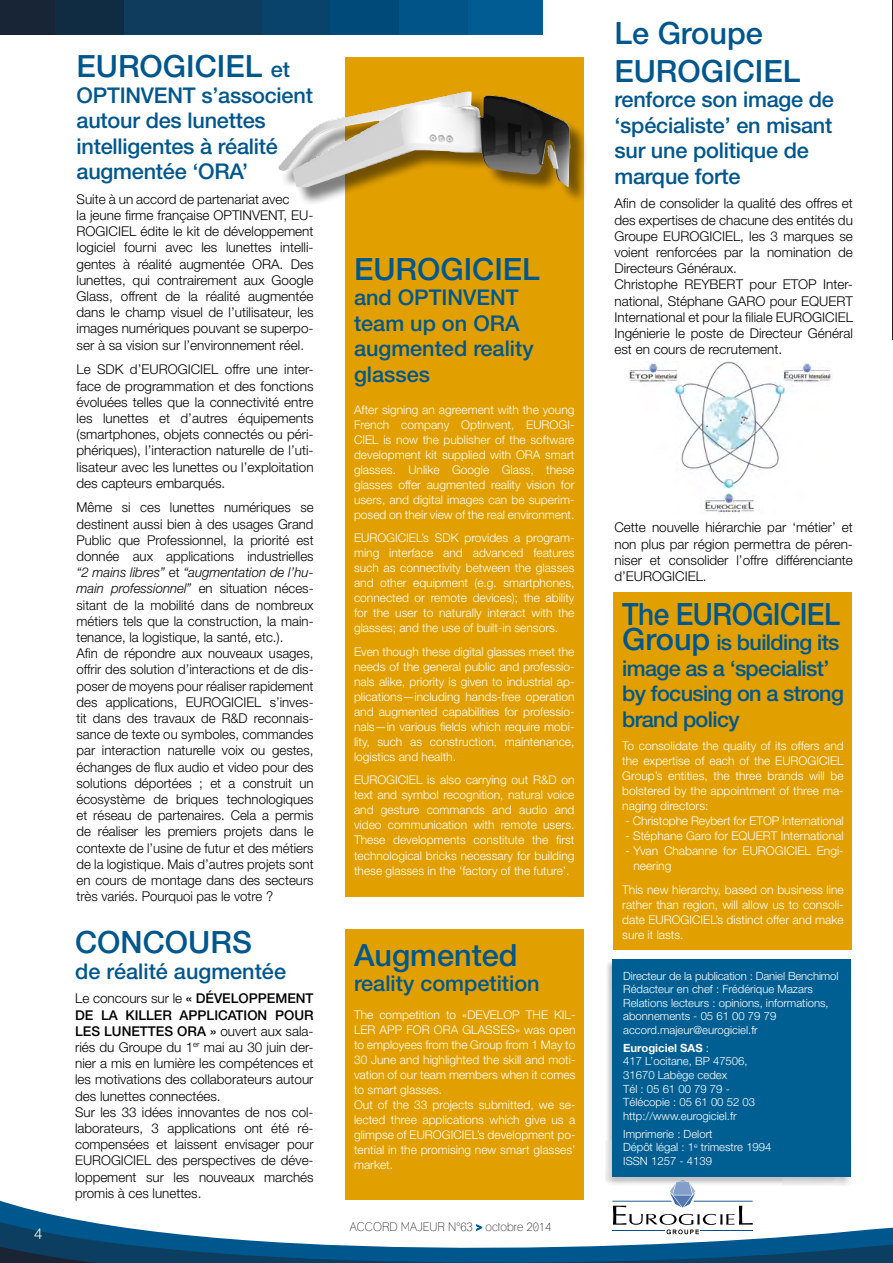
<style>
.page{position:relative;width:893px;height:1263px;background:#fff}
.page>*{position:absolute;margin:0;border:0;box-sizing:border-box;transform-origin:0 0}
.t1{font:500 30.75px/37.5px "Helvetica Neue";color:#00578d}
.t2{font:500 30.75px "Helvetica Neue";letter-spacing:-.02em;color:#00578d;scale:.91 1}
.t3{font:500 21.75px/25.5px "Helvetica Neue";letter-spacing:-.01em;color:#00578d}
.t4{font:500 21.75px/25.5px "Helvetica Neue";letter-spacing:-.03em;color:#00578d}
.t5{font:300 15px "Helvetica Neue";color:#fff}
.t6{font:300 13.5px/16.2px "Helvetica Neue";color:#000}
.t7{font:300 12px/15px "Helvetica Neue";color:#fff;text-align:justify}
.t8{font:condensed 12px "Lane";color:#000}
.t9{font:300 11.4px/13.6px "Helvetica Neue";color:#fff}
.s1{font-size:21.75px}
.s2{font-style:italic}
.s3{font-weight:500}
.s4{color:#005f92}
.s5{font-size:30.75px}
.s6{font-weight:700}
</style>
<div class="page">
<div style="left:345px;top:57px;width:239px;height:840px;background:#e2a000"></div>
<div style="left:614px;top:592px;width:238px;height:357px;background:#e2a000"></div>
<svg style="left:892px;top:67px;width:1px;height:228px"></svg>
<div style="left:605px;top:960px;width:247px;height:226px;background:#aeaeae;opacity:.75"></div>
<div style="left:612px;top:959px;width:239px;height:217px;background:#005f92"></div>
<div style="left:0;top:0;width:56px;height:34px;background:#172536"></div>
<div style="left:55px;top:0;width:69px;height:34px;background:#102c43"></div>
<div style="left:124px;top:0;width:69px;height:34px;background:#0f3b5c"></div>
<div style="left:193px;top:0;width:69px;height:34px;background:#0f3b5c"></div>
<div style="left:262px;top:0;width:69px;height:34px;background:#09426b"></div>
<div style="left:330px;top:0;width:69px;height:34px;background:#004a79"></div>
<div style="left:399px;top:0;width:69px;height:34px;background:#005488"></div>
<div style="left:468px;top:0;width:74px;height:34px;background:#005c93"></div>
<div style="left:345px;top:929px;width:239px;height:271px;background:#e2a000"></div>
<div style="left:281px;top:94px;width:308px;height:112px;background:#000;opacity:.5"></div>
<img style="left:278px;top:91px;width:190px;height:80px">
<img style="left:629px;top:361px;width:202px;height:154px">
<svg style="left:0;top:1180px;width:893px;height:83px"></svg>
<p class="t5" style="left:34px;top:1224px;width:10px">4</p>
<h1 class="t1" style="left:77px;top:47px;width:215px">EUROGICIEL <span class="s1">et</span></h1>
<h2 class="t3" style="left:77px;top:82px;width:238px">OPTINVENT s’associent autour des lunettes intelligentes à réalité augmentée ‘ORA’</h2>
<p class="t6" style="left:77px;top:191px;width:239px">Suite à un accord de partenariat avec<br>la jeune firme française OPTINVENT, EU-ROGICIEL édite le kit de développement logiciel fourni avec les lunettes intelli&shy;gentes à réalité augmentée ORA. Des lunettes, qui contrairement aux Google Glass, offrent de la réalité augmentée dans le champ visuel de l’utilisateur, les images numériques pouvant se superpo&shy;ser à sa vision sur l’environnement réel.</p>
<p class="t6" style="left:77px;top:361px;width:239px;text-align:justify">Le SDK d’EUROGICIEL offre une inter&shy;face de programmation et des fonctions évoluées telles que la connectivité entre les lunettes et d’autres équipements (smartphones, objets connectés ou péri&shy;phériques), l’interaction naturelle de l’uti&shy;lisateur avec les lunettes ou l’exploitation des capteurs embarqués.</p>
<p class="t6" style="left:77px;top:499px;width:239px">Même si ces lunettes numériques se destinent aussi bien à des usages Grand Public que Professionnel, la priorité est donnée aux applications industrielles <span class="s2">“2 mains libres”</span> et <span class="s2">“augmentation de l’hu&shy;main professionnel”</span> en situation néces&shy;sitant de la mobilité dans de nombreux métiers tels que la construction, la main&shy;tenance, la logistique, la santé, etc.).<br>Afin de répondre aux nouveaux usages, offrir des solution d’interactions et de dis&shy;poser de moyens pour réaliser rapidement des applications, EUROGICIEL s’inves&shy;tit dans des travaux de R&amp;D reconnais&shy;sance de texte ou symboles, commandes par interaction naturelle voix ou gestes, échanges de flux audio et video pour des solutions déportées ; et a construit un écosystème de briques technologiques et réseau de partenaires. Cela a permis de réaliser les premiers projets dans le contexte de l’usine de futur et des métiers de la logistique. Mais d’autres projets sont en cours de montage dans des secteurs très variés. Pourquoi pas le votre ?</p>
<h1 class="t1" style="left:75px;top:923px;width:178px">CONCOURS</h1>
<h2 class="t3" style="left:75px;top:958px;width:212px">de réalité augmentée</h2>
<p class="t6" style="left:75px;top:990px;width:240px">Le concours sur le <span class="s3">« DÉVELOPPEMENT DE LA KILLER APPLICATION POUR LES LUNETTES ORA »</span> ouvert aux sala&shy;riés du Groupe du 1<sup>er</sup> mai au 30 juin der&shy;nier a mis en lumière les compétences et les motivations des collaborateurs autour des lunettes connectées.<br>Sur les 33 idées innovantes de nos col&shy;laborateurs, 3 applications ont été ré&shy;compensées et laissent envisager pour EUROGICIEL des perspectives de déve&shy;loppement sur les nouveaux marchés promis à ces lunettes.</p>
<h1 class="t1" style="left:354px;top:250px;width:187px">EUROGICIEL</h1>
<h2 class="t3" style="left:354px;top:285px;width:181px">and OPTINVENT team up on ORA augmented reality glasses</h2>
<p class="t7" style="left:354px;top:402px;width:222px">After signing an agreement with the young French company Optinvent, EUROGI-CIEL is now the publisher of the software development kit supplied with ORA smart glasses. Unlike Google Glass, these glasses offer augmented reality vision for users, and digital images can be superim&shy;posed on their view of the real environment.</p>
<p class="t7" style="left:354px;top:530px;width:222px">EUROGICIEL’s SDK provides a program&shy;ming interface and advanced features such as connectivity between the glasses and other equipment (e.g. smartphones, connected or remote devices); the ability for the user to naturally interact with the glasses; and the use of built-in sensors.</p>
<p class="t7" style="left:354px;top:644px;width:222px">Even though these digital glasses meet the needs of the general public and professio&shy;nals alike, priority is given to industrial ap&shy;plications—including hands-free operation and augmented capabilities for professio&shy;nals—in various fields which require mobi&shy;lity, such as construction, maintenance, logistics and health.</p>
<p class="t7" style="left:354px;top:772px;width:222px">EUROGICIEL is also carrying out R&amp;D on text and symbol recognition, natural voice and gesture commands and audio and video communication with remote users.<br>These developments constitute the first technological bricks necessary for building these glasses in the ‘factory of the future’.</p>
<h1 class="t1" style="left:354px;top:936px;width:165px">Augmented</h1>
<h2 class="t3" style="left:354px;top:971px;width:187px">reality competition</h2>
<p class="t7" style="left:354px;top:1007px;width:223px;text-align:left">The competition to «DEVELOP THE KIL-LER APP FOR ORA GLASSES» was open to employees from the Group from 1 May to 30 June and highlighted the skill and moti&shy;vation of our team members when it comes to smart glasses.<br>Out of the 33 projects submitted, we se&shy;lected three applications which give us a glimpse of EUROGICIEL’s development po&shy;tential in the promising new smart glasses’ market.</p>
<p class="t8" style="left:350px;top:1219px;width:203px">ACCORD MAJEUR N°63 <span class="s4">&gt;</span> octobre 2014</p>
<h1 class="t1" style="left:614px;top:14px;width:187px">Le Groupe<br>EUROGICIEL</h1>
<h2 class="t3" style="left:614px;top:86px;width:221px">renforce son image de ‘spécialiste’ en misant sur une politique de marque forte</h2>
<p class="t6" style="left:614px;top:195px;width:240px">Afin de consolider la qualité des offres et des expertises de chacune des entités du Groupe EUROGICIEL, les 3 marques se voient renforcées par la nomination de Directeurs Généraux.<br>Christophe REYBERT pour ETOP Inter&shy;national, Stéphane GARO pour EQUERT International et pour la filiale EUROGICIEL Ingénierie le poste de Directeur Général est en cours de recrutement.</p>
<p class="t6" style="left:614px;top:519px;width:240px;text-align:justify">Cette nouvelle hiérarchie par ‘métier’ et non plus par région permettra de péren&shy;niser et consolider l’offre différenciante d’EUROGICIEL.</p>
<h1 class="t2" style="left:622px;top:595px;width:241px">The EUROGICIEL</h1>
<h2 class="t4" style="left:622px;top:629px;width:223px"><span class="s5">Group</span> is building its image as a ‘specialist’ by focusing on a strong brand policy</h2>
<p class="t7" style="left:622px;top:738px;width:223px">To consolidate the quality of its offers and the expertise of each of the EUROGICIEL Group’s entities, the three brands will be bolstered by the appointment of three ma&shy;naging directors:</p>
<p class="t7" style="left:625px;top:813px;width:220px">- Christophe Reybert for ETOP International</p>
<p class="t7" style="left:625px;top:828px;width:220px">- Stéphane Garo for EQUERT International</p>
<p class="t7" style="left:633px;top:843px;width:212px;text-indent:-8px">- Yvan Chabanne for EUROGICIEL Engi&shy;neering</p>
<p class="t7" style="left:622px;top:881px;width:223px">This new hierarchy, based on business line rather than region, will allow us to consoli&shy;date EUROGICIEL’s distinct offer and make sure it lasts.</p>
<p class="t9" style="left:623px;top:968px;width:217px">Directeur de la publication : Daniel Benchimol Rédacteur en chef : Frédérique Mazars Relations lecteurs : opinions, informations, abonnements - 05 61 00 79 79 accord.majeur@eurogiciel.fr</p>
<p class="t9" style="left:623px;top:1041px;width:133px"><span class="s6">Eurogiciel SAS</span> :<br>417 L’ocitane, BP 47506,<br>31670 Labège cedex<br>Tél : 05 61 00 79 79 -<br>Télécopie : 05 61 00 52 03 http://www.eurogiciel.fr</p>
<p class="t9" style="left:623px;top:1126px;width:150px">Imprimerie : Delort<br>Dépôt légal : 1<sup>e</sup> trimestre 1994<br>ISSN 1257 - 4139</p>
</div>
